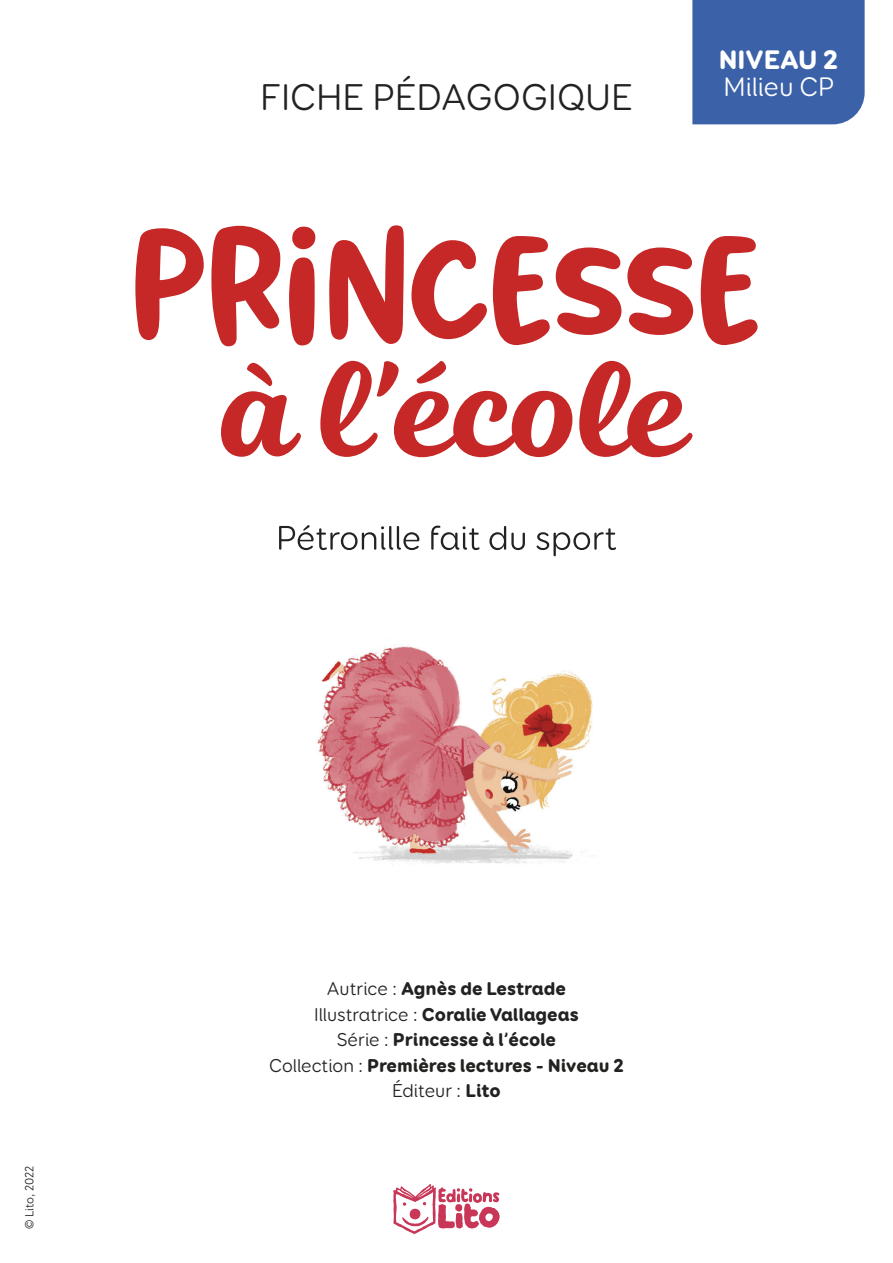
<style>
.page{position:relative;width:893px;height:1263px;background:#fff}
.page>*{position:absolute;margin:0;border:0;box-sizing:border-box;transform-origin:0 0}
.t1{font:37.5px "Booster Next FY";color:#222221}
.t2{font:27px "Booster Next FY";color:#fff}
.t3{font:900 27px "Booster Next FY";color:#fff}
.t4{font:900 18.75px/25.5px "Booster Next FY";color:#222221;text-align:center}
.t5{font:12px "Booster Next FY";color:#222221}
.s1{font-weight:400}
</style>
<div class="page">
<div style="left:692px;top:0;width:173px;height:124px;background:#3b61a8"></div>
<svg style="left:135px;top:228px;width:69px;height:112px"></svg>
<svg style="left:211px;top:226px;width:69px;height:120px"></svg>
<svg style="left:289px;top:227px;width:26px;height:118px"></svg>
<svg style="left:329px;top:225px;width:75px;height:119px"></svg>
<svg style="left:411px;top:240px;width:76px;height:99px"></svg>
<svg style="left:493px;top:236px;width:57px;height:109px"></svg>
<svg style="left:701px;top:236px;width:57px;height:109px"></svg>
<svg style="left:556px;top:247px;width:65px;height:88px"></svg>
<svg style="left:627px;top:247px;width:66px;height:88px"></svg>
<svg style="left:221px;top:363px;width:80px;height:94px"></svg>
<svg style="left:320px;top:361px;width:252px;height:96px"></svg>
<svg style="left:579px;top:361px;width:113px;height:96px"></svg>
<img style="left:317px;top:556px;width:276px;height:308px">
<img style="left:279px;top:525px;width:337px;height:31px">
<svg style="left:393px;top:1184px;width:107px;height:50px"></svg>
<h1 class="t1" style="left:260px;top:74px;width:374px">FICHE PÉDAGOGIQUE</h1>
<h2 class="t3" style="left:719px;top:43px;width:121px">NIVEAU 2</h2>
<h2 class="t2" style="left:724px;top:71px;width:112px">Milieu CP</h2>
<p class="t5" style="left:22px;top:1229px;width:65px;rotate:-90deg">© Lito, 2022</p>
<p class="t4" style="left:269px;top:976px;width:356px"><span class="s1">Autrice :</span> Agnès de Lestrade<br><span class="s1">Illustratrice :</span> Coralie Vallageas<br><span class="s1">Série :</span> Princesse à l’école<br><span class="s1">Collection :</span> Premières lectures - Niveau 2<br><span class="s1">Éditeur :</span> Lito</p>
</div>
